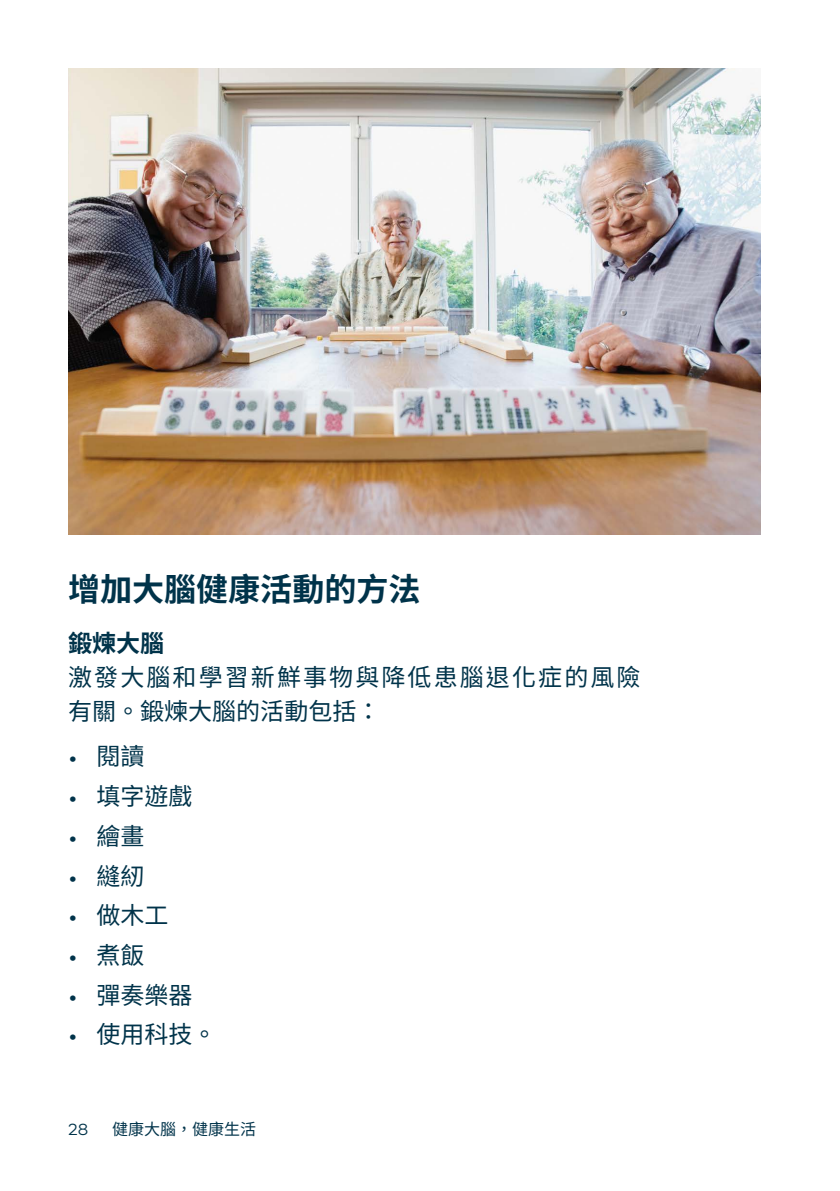
<style>
.page{position:relative;width:840px;height:1191px;background:#fff}
.page>*{position:absolute;margin:0;border:0;box-sizing:border-box;transform-origin:0 0}
.t1{font:700 32px "Noto Sans CJ Ktc";color:#00334a}
.t2{font:24px/34px "Noto Sans CJ Ktc";letter-spacing:.085em;color:#00334a}
.t3{font:24px "Noto Sans CJ Ktc";color:#00334a}
.t4{font:16px "Noto Sans CJ Ktc";color:#00334a}
.t5{font:16px "Filson Pro";color:#00334a}
.s1{font-weight:700}
.s2{font-family:"Filson Pro"}
</style>
<div class="page">
<img style="left:68px;top:68px;width:692px;height:466px">
<p class="t1" style="left:68px;top:571px;width:353px">增加大腦健康活動的方法</p>
<p class="t2" style="left:68px;top:627px;width:573px"><span class="s1">鍛煉大腦<br></span>激發大腦和學習新鮮事物與降低患腦退化症的風險有關。鍛煉大腦的活動包括：</p>
<p class="t3" style="left:68px;top:743px;width:78px"><span class="s2">•</span> 閱讀</p>
<p class="t3" style="left:68px;top:783px;width:126px"><span class="s2">•</span> 填字遊戲</p>
<p class="t3" style="left:68px;top:822px;width:78px"><span class="s2">•</span> 繪畫</p>
<p class="t3" style="left:68px;top:862px;width:78px"><span class="s2">•</span> 縫紉</p>
<p class="t3" style="left:68px;top:902px;width:102px"><span class="s2">•</span> 做木工</p>
<p class="t3" style="left:68px;top:941px;width:78px"><span class="s2">•</span> 煮飯</p>
<p class="t3" style="left:68px;top:981px;width:126px"><span class="s2">•</span> 彈奏樂器</p>
<p class="t3" style="left:68px;top:1021px;width:150px"><span class="s2">•</span> 使用科技。</p>
<p class="t5" style="left:68px;top:1118px;width:22px">28</p>
<p class="t4" style="left:112px;top:1119px;width:145px">健康大腦，健康生活</p>
</div>
